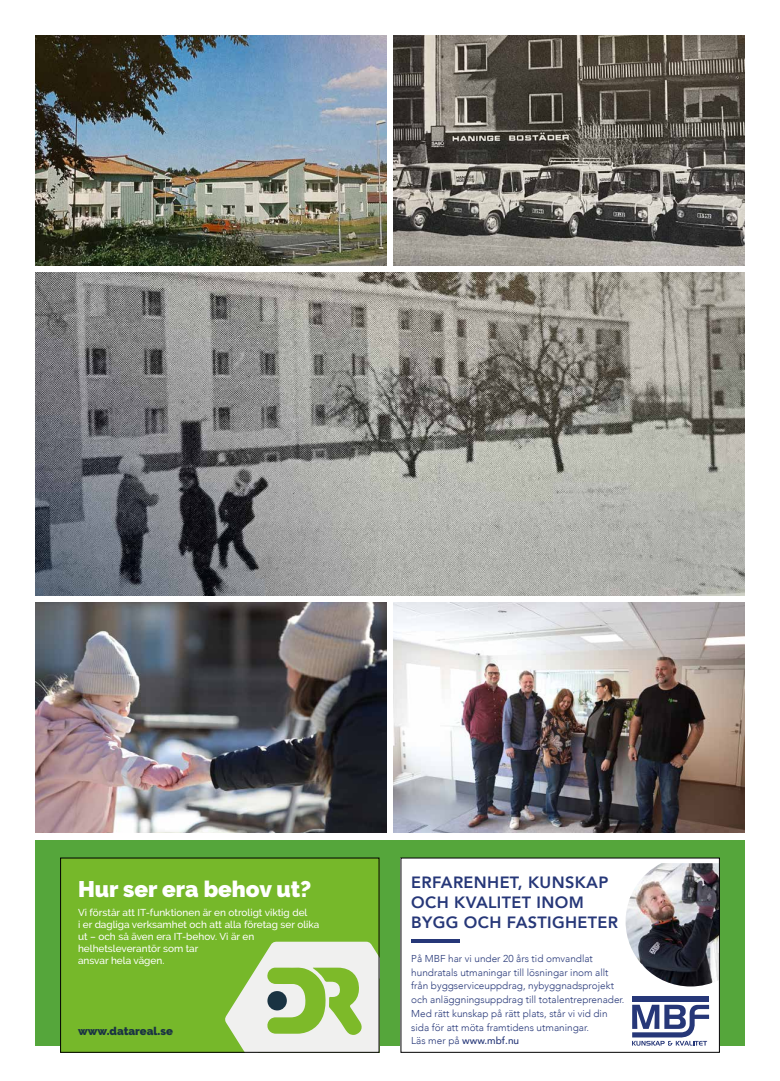
<style>
.page{position:relative;width:780px;height:1081px;background:#fff}
.page>*{position:absolute;margin:0;border:0;box-sizing:border-box;transform-origin:0 0}
.t1{font:900 22.5px "Raleway";color:#fff}
.t2{font:800 16.25px/19.5px "Avenir";letter-spacing:.02em;color:#263778}
.t3{font:900 11.25px "Raleway";color:#1b3443}
.t4{font:300 10px/13.8px "Avenir";color:#263778}
.t5{font:500 10px/12px "Raleway";color:#fff}
.s1{font-weight:500}
</style>
<div class="page">
<div style="left:35px;top:840px;width:709px;height:205px;background:#55a63b"></div>
<img style="left:393px;top:35px;width:351px;height:231px">
<img style="left:393px;top:602px;width:351px;height:231px">
<img style="left:35px;top:35px;width:351px;height:231px">
<img style="left:35px;top:602px;width:351px;height:231px">
<img style="left:35px;top:273px;width:709px;height:322px">
<div style="left:60px;top:857px;width:319px;height:195px;background:#76b82a"></div>
<svg style="left:225px;top:941px;width:152px;height:109px"></svg>
<div style="left:400px;top:857px;width:319px;height:195px;background:#fff"></div>
<svg style="left:632px;top:1004px;width:77px;height:41px"></svg>
<div style="left:632px;top:996px;width:77px;height:5px;background:#263778"></div>
<hr style="left:411px;top:939px;width:49px;height:4px;background:#263778">
<img style="left:625px;top:863px;width:92px;height:123px">
<p class="t1" style="left:78px;top:875px;width:235px">Hur ser era behov ut?</p>
<p class="t5" style="left:78px;top:906px;width:243px">Vi förstår att IT-funktionen är en otroligt viktig del<br>i er dagliga verksamhet och att alla företag ser olika ut – och så även era IT-behov. Vi är en helhetsleverantör som tar<br>ansvar hela vägen.</p>
<p class="t3" style="left:78px;top:1024px;width:96px">www.datareal.se</p>
<p class="t2" style="left:411px;top:873px;width:208px">ERFARENHET, KUNSKAP<br>OCH KVALITET INOM<br>BYGG OCH FASTIGHETER</p>
<p class="t4" style="left:411px;top:951px;width:215px">På MBF har vi under 20 års tid omvandlat hundratals utmaningar till lösningar inom allt från byggserviceuppdrag, nybyggnadsprojekt och anläggningsuppdrag till totalentreprenader.<br>Med rätt kunskap på rätt plats, står vi vid din sida för att möta framtidens utmaningar.<br>Läs mer på <span class="s1">www.mbf.nu</span></p>
</div>
